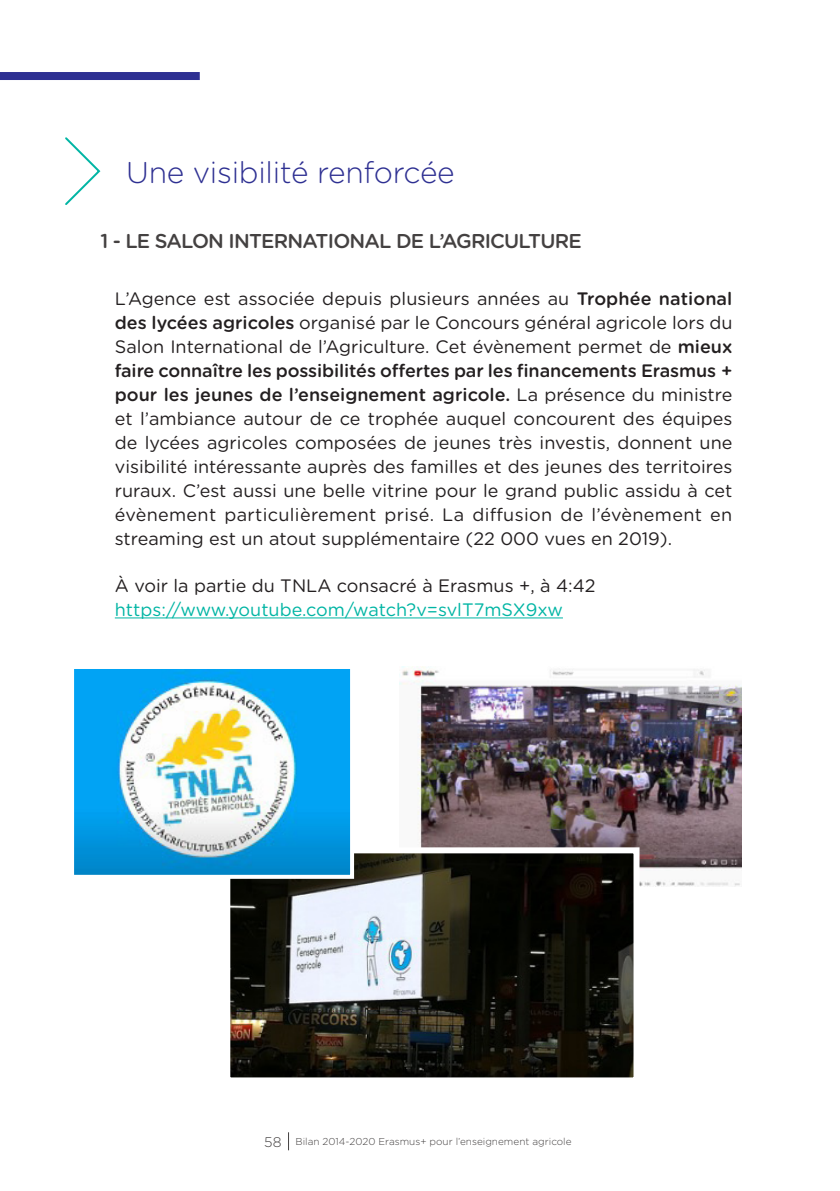
<style>
.page{position:relative;width:840px;height:1191px;background:#fff}
.page>*{position:absolute;margin:0;border:0;box-sizing:border-box;transform-origin:0 0}
.t1{font:300 30px "Gotham Rounded";letter-spacing:-.01em;color:#2e3092}
.t2{font:500 20px "Gotham Rounded";letter-spacing:-.04em;color:#444141}
.t3{font:18px/24px "Gotham Rounded";color:#231f20;text-align:justify}
.t4{font:18px "Gotham Rounded";color:#00b5a4}
.t5{font:300 10px "Gotham Rounded";color:#444141}
.s1{font-weight:500}
.s2{font-size:14px}
</style>
<div class="page">
<div style="left:0;top:72px;width:200px;height:8px;background:#2e3092"></div>
<svg style="left:288px;top:1132px;width:1px;height:18px"></svg>
<svg style="left:65px;top:137px;width:36px;height:68px"></svg>
<hr style="left:115px;top:617px;width:447px;height:1px;background:#00b5a4">
<img style="left:400px;top:667px;width:341px;height:219px">
<img style="left:231px;top:854px;width:401px;height:222px">
<div style="left:224px;top:847px;width:415px;height:236px;border:6px solid #fff"></div>
<img style="left:75px;top:670px;width:274px;height:204px">
<div style="left:70px;top:665px;width:284px;height:214px;border:4px solid #fff"></div>
<p class="t1" style="left:126px;top:152px;width:330px">Une visibilité renforcée</p>
<p class="t2" style="left:100px;top:226px;width:482px">1 - LE SALON INTERNATIONAL DE L’AGRICULTURE</p>
<p class="t3" style="left:115px;top:286px;width:619px">L’Agence est associée depuis plusieurs années au <span class="s1">Trophée national des lycées agricoles</span> organisé par le Concours général agricole lors du Salon International de l’Agriculture. Cet évènement permet de <span class="s1">mieux faire connaître les possibilités offertes par les financements Erasmus + pour les jeunes de l’enseignement agricole.</span> La présence du ministre et l’ambiance autour de ce trophée auquel concourent des équipes de lycées agricoles composées de jeunes très investis, donnent une visibilité intéressante auprès des familles et des jeunes des territoires ruraux. C’est aussi une belle vitrine pour le grand public assidu à cet évènement particulièrement prisé. La diffusion de l’évènement en streaming est un atout supplémentaire (22 000 vues en 2019).</p>
<p class="t3" style="left:115px;top:573px;width:482px">À voir la partie du TNLA consacré à Erasmus +, à 4:42</p>
<p class="t4" style="left:115px;top:597px;width:449px">https://www.youtube.com/watch?v=svlT7mSX9xw</p>
<p class="t5" style="left:264px;top:1134px;width:309px"><span class="s2">58</span> Bilan 2014-2020 Erasmus+ pour l’enseignement agricole</p>
</div>
